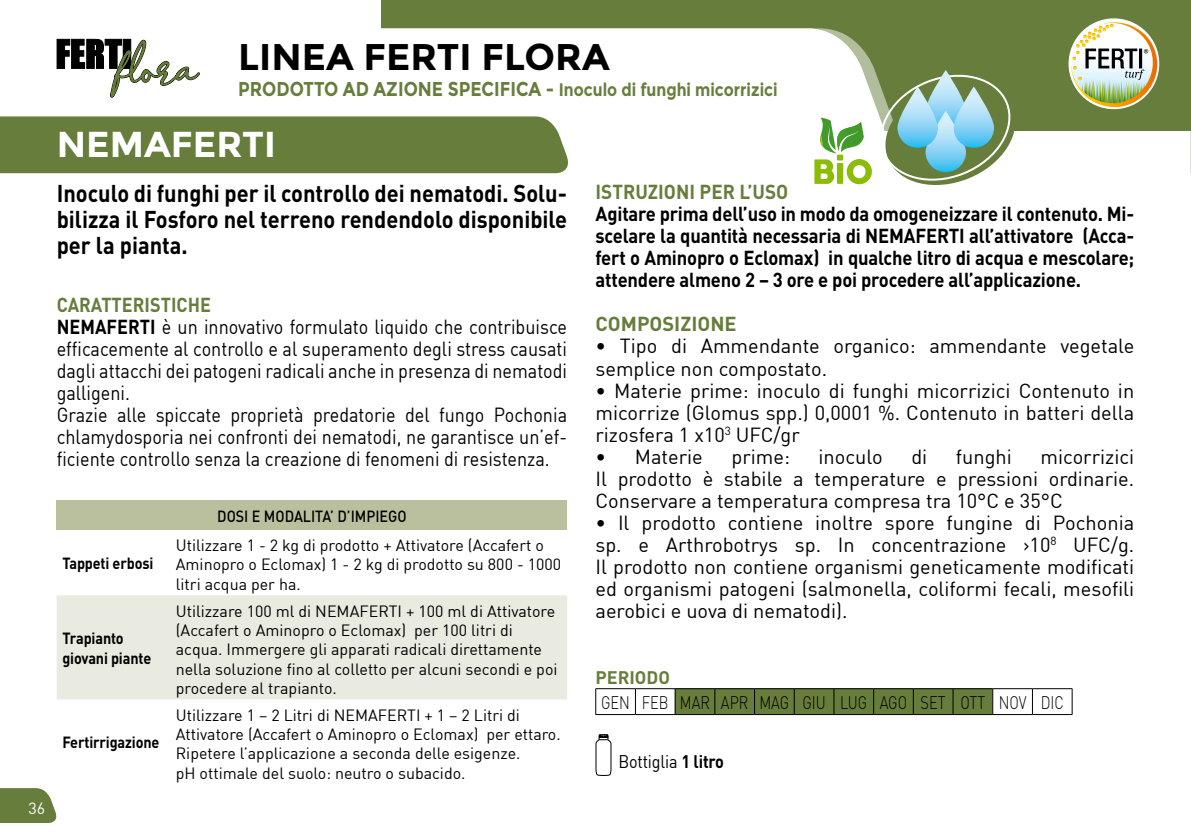
<style>
.page{position:relative;width:1191px;height:840px;background:#fff}
.page>*{position:absolute;margin:0;border:0;box-sizing:border-box;transform-origin:0 0}
.t1{font:700 37px "Montserrat";color:#000}
.t2{font:700 36px "Montserrat";color:#fff}
.t3{font:700 24px/26px "DIN";color:#000;text-align:justify;scale:.91 1}
.t4{font:20px/22px "DIN";color:#000;text-align:justify}
.t5{font:20px/22px "DIN";color:#000;scale:.9 1}
.t6{font:700 20px/22px "DIN";letter-spacing:-.01em;color:#000;text-align:justify;scale:.94 1}
.t7{font:700 20px "Montserrat";color:#667d3c;scale:.86 1}
.t8{font:700 20px "DIN";color:#667d3c;scale:.94 1}
.t9{font:700 20px "DIN";color:#667d3c}
.t10{font:300 18px "DIN";color:#000;scale:.81 1}
.t11{font:18px "DIN";letter-spacing:-.01em;color:#000;scale:.9 1}
.t12{font:700 18px "DIN";color:#667d3c}
.t13{font:16px/19.2px "DIN";color:#000}
.t14{font:700 16px/19.2px "DIN";letter-spacing:-.01em;color:#000;scale:.9 1}
.t15{font:500 16px "DIN";color:#000;scale:.89 1}
.t16{font:16px "DIN";color:#fff}
.s1{font-size:18px}
.s2{font-weight:700;color:#667d3c}
.s3{font-weight:700}
</style>
<div class="page">
<svg style="left:0;top:788px;width:57px;height:34px;background:#74894e"></svg>
<div style="left:57px;top:500px;width:510px;height:29px;background:#babf9e"></div>
<div style="left:57px;top:595px;width:510px;height:104px;background:#e9eae0"></div>
<div style="left:382px;top:0;width:809px;height:130px;background:#667d3c"></div>
<div style="left:573px;top:28px;width:301px;height:102px;background:#fff"></div>
<img style="left:1071px;top:20px;width:86px;height:88px">
<svg style="left:595px;top:734px;width:17px;height:42px"></svg>
<svg style="left:0;top:15px;width:573px;height:158px"></svg>
<svg style="left:814px;top:68px;width:208px;height:117px"></svg>
<svg style="left:925px;top:70px;width:41px;height:61px"></svg>
<svg style="left:925px;top:111px;width:41px;height:61px;background:#89d3f2"></svg>
<svg style="left:897px;top:86px;width:41px;height:62px;background:#8cc8d7"></svg>
<svg style="left:953px;top:86px;width:41px;height:62px"></svg>
<hr style="left:595px;top:688px;width:40px;height:1px;background:#000">
<hr style="left:635px;top:688px;width:40px;height:1px;background:#000">
<hr style="left:992px;top:688px;width:40px;height:1px;background:#000">
<hr style="left:1032px;top:688px;width:40px;height:1px;background:#000">
<svg style="left:595px;top:688px;width:1px;height:25px"></svg>
<svg style="left:635px;top:688px;width:1px;height:25px"></svg>
<svg style="left:1032px;top:688px;width:1px;height:25px"></svg>
<svg style="left:1071px;top:688px;width:1px;height:25px"></svg>
<hr style="left:595px;top:713px;width:40px;height:1px;background:#000">
<hr style="left:635px;top:713px;width:40px;height:1px;background:#000">
<hr style="left:675px;top:713px;width:40px;height:1px;background:#000">
<hr style="left:715px;top:713px;width:39px;height:1px;background:#000">
<hr style="left:754px;top:713px;width:40px;height:1px;background:#000">
<hr style="left:794px;top:713px;width:40px;height:1px;background:#000">
<hr style="left:834px;top:713px;width:39px;height:1px;background:#000">
<hr style="left:873px;top:713px;width:40px;height:1px;background:#000">
<hr style="left:913px;top:713px;width:40px;height:1px;background:#000">
<hr style="left:953px;top:713px;width:39px;height:1px;background:#000">
<hr style="left:992px;top:713px;width:40px;height:1px;background:#000">
<hr style="left:1032px;top:713px;width:40px;height:1px;background:#000">
<svg style="left:675px;top:688px;width:318px;height:25px;background:#5f7538"></svg>
<svg style="left:1170px;top:130px;width:21px;height:43px"></svg>
<p class="t16" style="left:28px;top:797px;width:18px">36</p>
<h1 class="t1" style="left:238px;top:35px;width:373px">LINEA FERTI FLORA</h1>
<p class="t7" style="left:238px;top:77px;width:629px">PRODOTTO AD AZIONE SPECIFICA - <span class="s1">Inoculo di funghi micorrizici</span></p>
<h2 class="t2" style="left:57px;top:123px;width:221px">NEMAFERTI</h2>
<p class="t3" style="left:57px;top:179px;width:562px">Inoculo di funghi per il controllo dei nematodi. Solu&shy;bilizza il Fosforo nel terreno rendendolo disponibile per la pianta.</p>
<p class="t5" style="left:57px;top:293px;width:568px"><span class="s2">CARATTERISTICHE<br></span><span class="s3">NEMAFERTI</span> è un innovativo formulato liquido che contribuisce efficacemente al controllo e al superamento degli stress causati dagli attacchi dei patogeni radicali anche in presenza di nematodi galligeni.<br>Grazie alle spiccate proprietà predatorie del fungo Pochonia chlamydosporia nei confronti dei nematodi, ne garantisce un’ef&shy;ficiente controllo senza la creazione di fenomeni di resistenza.</p>
<p class="t14" style="left:62px;top:553px;width:103px">Tappeti erbosi</p>
<p class="t14" style="left:62px;top:628px;width:100px">Trapianto giovani piante</p>
<p class="t14" style="left:62px;top:732px;width:109px">Fertirrigazione</p>
<p class="t15" style="left:217px;top:505px;width:214px">DOSI E MODALITA’ D’IMPIEGO</p>
<p class="t13" style="left:176px;top:535px;width:387px">Utilizzare 1 - 2 kg di prodotto + Attivatore (Accafert o<br>Aminopro o Eclomax) 1 - 2 kg di prodotto su 800 - 1000 litri acqua per ha.</p>
<p class="t13" style="left:176px;top:600px;width:383px">Utilizzare 100 ml di NEMAFERTI + 100 ml di Attivatore (Accafert o Aminopro o Eclomax) per 100 litri di acqua. Immergere gli apparati radicali direttamente nella soluzione fino al colletto per alcuni secondi e poi procedere al trapianto.</p>
<p class="t13" style="left:176px;top:704px;width:386px">Utilizzare 1 – 2 Litri di NEMAFERTI + 1 – 2 Litri di Attivatore (Accafert o Aminopro o Eclomax) per ettaro.<br>Ripetere l’applicazione a seconda delle esigenze.<br>pH ottimale del suolo: neutro o subacido.</p>
<p class="t8" style="left:595px;top:178px;width:207px">ISTRUZIONI PER L’USO</p>
<p class="t6" style="left:595px;top:201px;width:574px">Agitare prima dell’uso in modo da omogeneizzare il contenuto. Mi&shy;scelare la quantità necessaria di NEMAFERTI all’attivatore (Acca&shy;fert o Aminopro o Eclomax) in qualche litro di acqua e mescolare; attendere almeno 2 – 3 ore e poi procedere all’applicazione.</p>
<p class="t9" style="left:595px;top:311px;width:143px">COMPOSIZIONE</p>
<p class="t4" style="left:595px;top:335px;width:540px">• Tipo di Ammendante organico: ammendante vegetale semplice non compostato.</p>
<p class="t4" style="left:595px;top:379px;width:540px">• Materie prime: inoculo di funghi micorrizici Contenuto in micorrize (Glomus spp.) 0,0001 %. Contenuto in batteri della rizosfera 1 x10<sup>3</sup> UFC/gr</p>
<p class="t4" style="left:595px;top:445px;width:109px">• Materie</p>
<p class="t4" style="left:731px;top:445px;width:60px">prime:</p>
<p class="t4" style="left:818px;top:445px;width:66px">inoculo</p>
<p class="t4" style="left:911px;top:445px;width:17px">di</p>
<p class="t4" style="left:956px;top:445px;width:57px">funghi</p>
<p class="t4" style="left:595px;top:445px;width:540px;text-indent:445px">micorrizici Il prodotto è stabile a temperature e pressioni ordinarie.<br>Conservare a temperatura compresa tra 10°C e 35°C</p>
<p class="t4" style="left:595px;top:511px;width:540px">• Il prodotto contiene inoltre spore fungine di Pochonia sp. e Arthrobotrys sp. In concentrazione ›10<sup>8</sup> UFC/g.<br>Il prodotto non contiene organismi geneticamente modificati ed organismi patogeni (salmonella, coliformi fecali, mesofili aerobici e uova di nematodi).</p>
<p class="t12" style="left:595px;top:665px;width:76px">PERIODO</p>
<p class="t10" style="left:601px;top:691px;width:572px">GEN FEB MAR APR MAG GIU LUG AGO SET OTT NOV DIC</p>
<p class="t11" style="left:618px;top:749px;width:119px">Bottiglia <span class="s3">1 litro</span></p>
</div>
